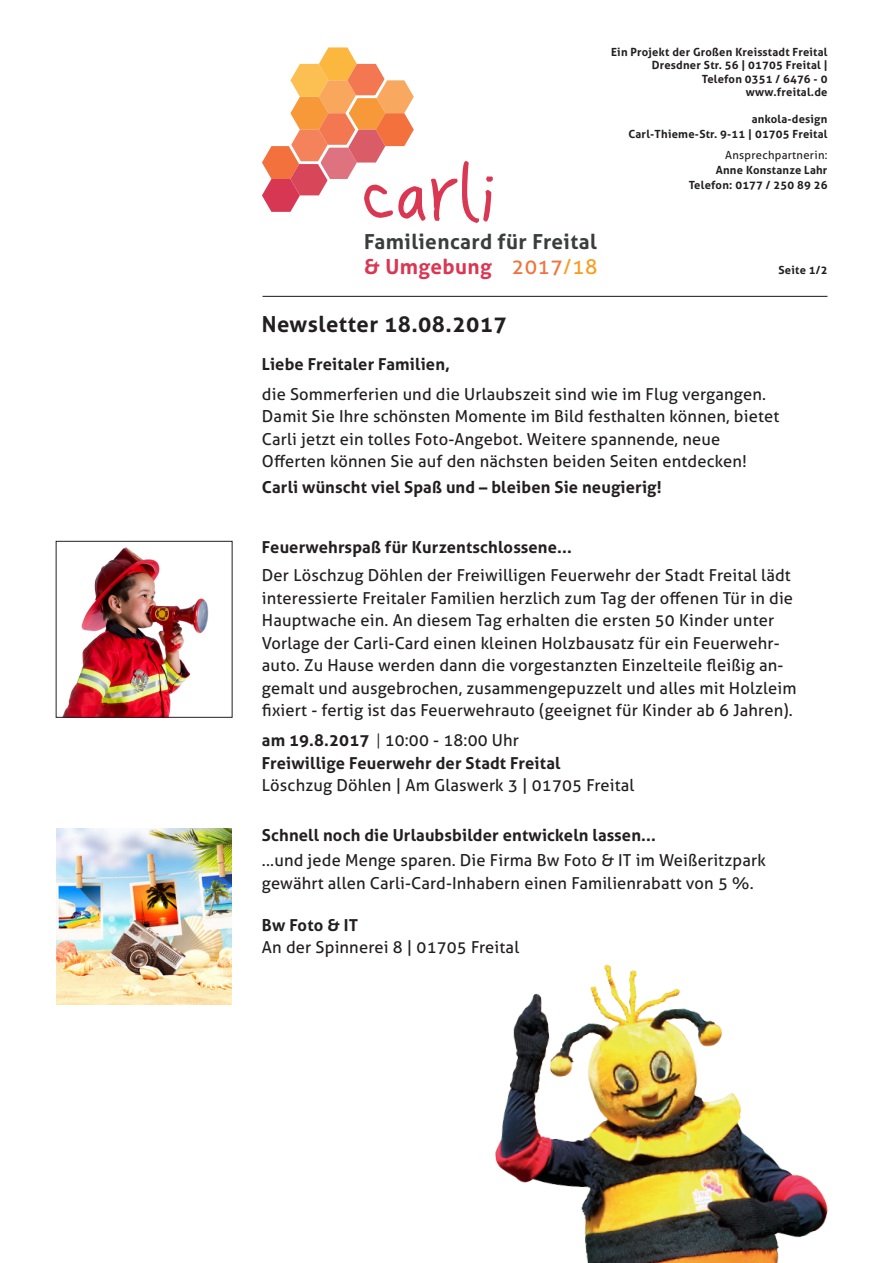
<style>
.page{position:relative;width:893px;height:1263px;background:#fff}
.page>*{position:absolute;margin:0;border:0;box-sizing:border-box;transform-origin:0 0}
.t1{font:700 22.05px "Aller";letter-spacing:.02em;color:#231f20}
.t2{font:700 20.85px "Aller";letter-spacing:.02em;color:#393e3c}
.t3{font:700 20.85px "Aller";letter-spacing:.02em;color:#da3753}
.t4{font:20.7px "Aller";letter-spacing:.02em;color:#f3713b}
.t5{font:16.5px/22.5px "Aller";letter-spacing:.01em;color:#231f20}
.t6{font:700 16.5px "Aller";letter-spacing:.01em;color:#231f20}
.t7{font:700 11.25px "Aller";letter-spacing:.02em;color:#231f20}
.t8{font:11.25px "Aller";letter-spacing:.025em;color:#231f20}
.s1{color:#f89c1c}
.s2{font-weight:700}
.s3{font-family:"Meta Serif"}
</style>
<div class="page">
<hr style="left:262px;top:296px;width:565px;height:1px;background:#231f20">
<svg style="left:262px;top:47px;width:231px;height:176px"></svg>
<img style="left:56px;top:828px;width:176px;height:176px">
<img style="left:495px;top:964px;width:333px;height:299px">
<img style="left:63px;top:547px;width:146px;height:168px">
<p class="t7" style="left:611px;top:45px;width:218px">Ein Projekt der Großen Kreisstadt Freital</p>
<p class="t7" style="left:652px;top:58px;width:177px">Dresdner Str. 56 | 01705 Freital |</p>
<p class="t7" style="left:702px;top:72px;width:127px">Telefon 0351 / 6476 - 0</p>
<p class="t7" style="left:746px;top:85px;width:83px">www.freital.de</p>
<p class="t7" style="left:752px;top:112px;width:77px">ankola-design</p>
<p class="t7" style="left:628px;top:127px;width:201px">Carl-Thieme-Str. 9-11 | 01705 Freital</p>
<p class="t8" style="left:725px;top:148px;width:104px">Ansprechpartnerin:</p>
<p class="t7" style="left:716px;top:163px;width:113px">Anne Konstanze Lahr</p>
<p class="t7" style="left:689px;top:178px;width:140px">Telefon: 0177 / 250 89 26</p>
<p class="t2" style="left:364px;top:229px;width:234px">Familiencard für Freital</p>
<p class="t3" style="left:364px;top:254px;width:129px">&amp; Umgebung</p>
<p class="t4" style="left:512px;top:254px;width:87px">2017<span class="s1">/18</span></p>
<p class="t1" style="left:262px;top:311px;width:246px">Newsletter 18.08.2017</p>
<p class="t7" style="left:778px;top:263px;width:50px">Seite 1/2</p>
<p class="t6" style="left:262px;top:354px;width:190px">Liebe Freitaler Familien,</p>
<p class="t5" style="left:262px;top:383px;width:506px">die Sommerferien und die Urlaubszeit sind wie im Flug vergangen.</p>
<p class="t5" style="left:262px;top:405px;width:519px">Damit Sie Ihre schönsten Momente im Bild festhalten können, bietet</p>
<p class="t5" style="left:262px;top:428px;width:460px">Carli jetzt ein tolles Foto-Angebot. Weitere spannende, neue</p>
<p class="t5" style="left:262px;top:450px;width:486px">Offerten können Sie auf den nächsten beiden Seiten entdecken!</p>
<p class="t6" style="left:262px;top:477px;width:401px">Carli wünscht viel Spaß und – bleiben Sie neugierig!</p>
<p class="t6" style="left:262px;top:537px;width:311px">Feuerwehrspaß für Kurzentschlossene...</p>
<p class="t5" style="left:262px;top:564px;width:536px">Der Löschzug Döhlen der Freiwilligen Feuerwehr der Stadt Freital lädt interessierte Freitaler Familien herzlich zum Tag der offenen Tür in die Hauptwache ein. An diesem Tag erhalten die ersten 50 Kinder unter Vorlage der Carli-Card einen kleinen Holzbausatz für ein Feuerwehr&shy;auto. Zu Hause werden dann die vorgestanzten Einzelteile fleißig an&shy;gemalt und ausgebrochen, zusammengepuzzelt und alles mit Holzleim fixiert - fertig ist das Feuerwehrauto (geeignet für Kinder ab 6 Jahren).</p>
<p class="t5" style="left:262px;top:729px;width:259px"><span class="s2">am 19.8.2017</span> <span class="s3">|</span> 10:00 - 18:00 Uhr</p>
<p class="t6" style="left:262px;top:753px;width:300px">Freiwillige Feuerwehr der Stadt Freital</p>
<p class="t5" style="left:262px;top:774px;width:374px">Löschzug Döhlen | Am Glaswerk 3 | 01705 Freital</p>
<p class="t6" style="left:262px;top:825px;width:395px">Schnell noch die Urlaubsbilder entwickeln lassen...</p>
<p class="t5" style="left:262px;top:849px;width:505px">...und jede Menge sparen. Die Firma Bw Foto &amp; IT im Weißeritzpark</p>
<p class="t5" style="left:262px;top:871px;width:493px">gewährt allen Carli-Card-Inhabern einen Familienrabatt von 5 %.</p>
<p class="t6" style="left:262px;top:915px;width:98px">Bw Foto &amp; IT</p>
<p class="t5" style="left:262px;top:936px;width:259px">An der Spinnerei 8 | 01705 Freital</p>
</div>
